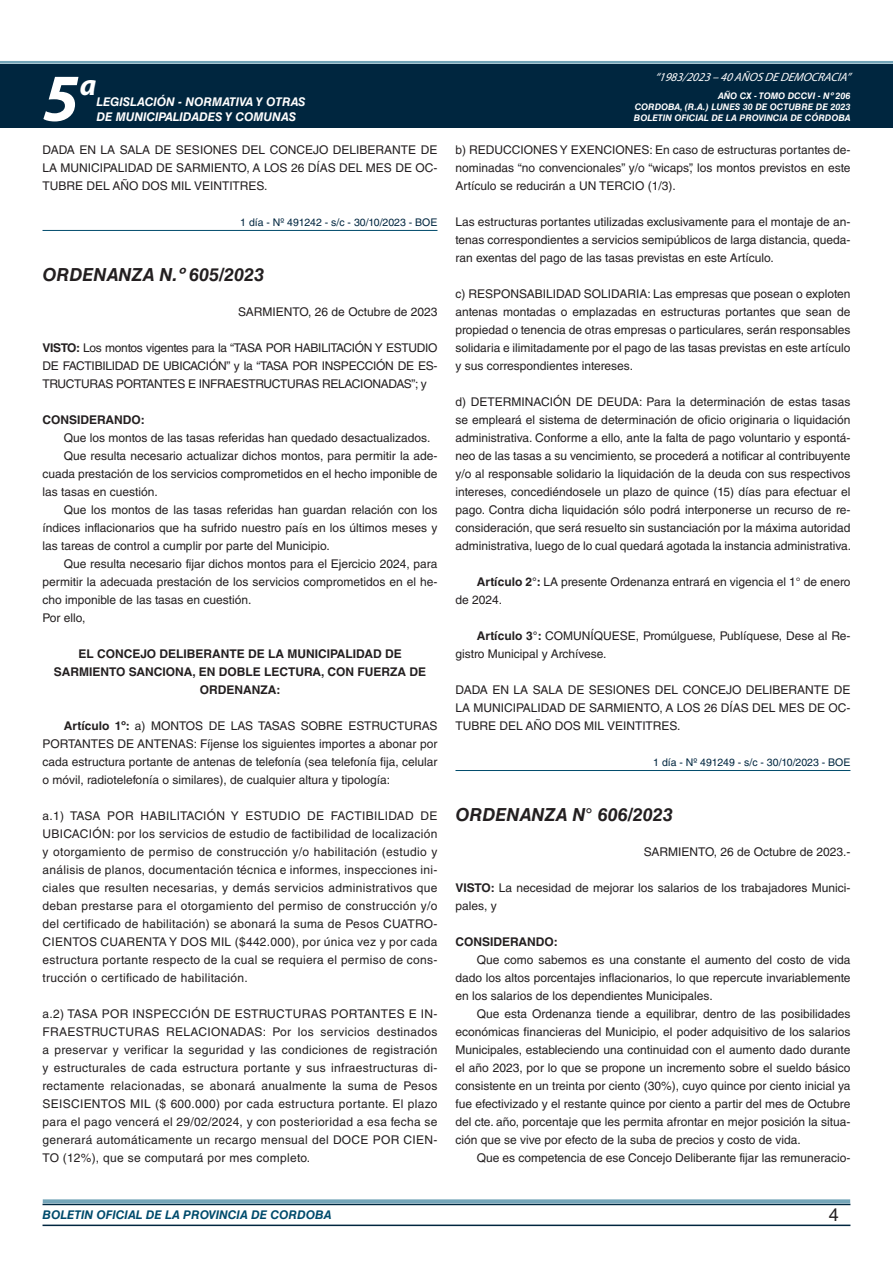
<style>
.page{position:relative;width:893px;height:1263px;background:#fff}
.page>*{position:absolute;margin:0;border:0;box-sizing:border-box;transform-origin:0 0}
.t1{font:italic 700 67.5px "Myriad Pro";color:#fff}
.t2{font:italic 700 30px "Myriad Pro";color:#fff}
.NOMBRE_DE_MINISTERIO{font:italic 700 18px "Helvetica LT Std";color:#231f20}
.t3{font:18px "Helvetica LT Std";color:#231f20}
.TEXTO_BASE{font:12px/18px "Helvetica LT Std";color:#231f20;text-align:justify}
.RESUELVE{font:700 12px/18px "Helvetica LT Std";color:#231f20;text-align:center}
.FECHA{font:12px "Helvetica LT Std";color:#231f20}
.t4{font:italic 700 12px "Helvetica LT Std";color:#fff}
.t5{font:italic 700 12px "Helvetica LT Std";color:#004b6c}
.t6{font:italic 12px "Myriad Pro";color:#fff}
.TEXTO_BASE-2{font:700 12px "Helvetica LT Std";color:#231f20}
.FECHA_DE_VENCIMIENTO{font:10.5px "Helvetica LT Std";color:#00263f}
.t7{font:italic 700 9px/10.8px "Helvetica LT Std";color:#fff;text-align:justify}
.s1{font-weight:700}
</style>
<div class="page">
<div style="left:0;top:61px;width:893px;height:6px;background:#fff;opacity:.75"></div>
<div style="left:0;top:64px;width:893px;height:64px;background:#00263f"></div>
<hr style="left:43px;top:1224px;width:807px;height:2px;background:#00263f">
<div style="left:42px;top:1198px;width:809px;height:8px;background:#fff;opacity:.75"></div>
<hr style="left:43px;top:230px;width:394px;height:1px;background:#004b6c">
<hr style="left:455px;top:770px;width:395px;height:1px;background:#004b6c">
<h1 class="t1" style="left:43px;top:54px;width:38px">5</h1>
<h2 class="t2" style="left:80px;top:66px;width:18px">a</h2>
<p class="t4" style="left:96px;top:95px;width:211px">LEGISLACIÓN - NORMATIVA Y OTRAS</p>
<p class="t4" style="left:96px;top:109px;width:201px">DE MUNICIPALIDADES Y COMUNAS</p>
<p class="TEXTO_BASE" style="left:43px;top:141px;width:396px">DADA EN LA SALA DE SESIONES DEL CONCEJO DELIBERANTE DE LA MUNICIPALIDAD DE SARMIENTO, A LOS 26 DÍAS DEL MES DE OC-TUBRE DEL AÑO DOS MIL VEINTITRES.</p>
<p class="FECHA_DE_VENCIMIENTO" style="left:240px;top:216px;width:199px">1 día - Nº 491242 - s/c - 30/10/2023 - BOE</p>
<p class="NOMBRE_DE_MINISTERIO" style="left:43px;top:264px;width:223px">ORDENANZA N.º 605/2023</p>
<p class="FECHA" style="left:238px;top:305px;width:201px">SARMIENTO, 26 de Octubre de 2023</p>
<p class="TEXTO_BASE" style="left:43px;top:339px;width:396px"><span class="s1">VISTO:</span> Los montos vigentes para la “TASA POR HABILITACIÓN Y ESTUDIO DE FACTIBILIDAD DE UBICACIÓN” y la “TASA POR INSPECCIÓN DE ES-TRUCTURAS PORTANTES E INFRAESTRUCTURAS RELACIONADAS”; y</p>
<p class="TEXTO_BASE-2" style="left:43px;top:412px;width:104px">CONSIDERANDO:</p>
<p class="TEXTO_BASE" style="left:64px;top:429px;width:368px">Que los montos de las tasas referidas han quedado desactualizados.</p>
<p class="TEXTO_BASE" style="left:43px;top:447px;width:396px;text-indent:21px">Que resulta necesario actualizar dichos montos, para permitir la ade&shy;cuada prestación de los servicios comprometidos en el hecho imponible de las tasas en cuestión.</p>
<p class="TEXTO_BASE" style="left:43px;top:501px;width:396px;text-indent:21px">Que los montos de las tasas referidas han guardan relación con los índices inflacionarios que ha sufrido nuestro país en los últimos meses y las tareas de control a cumplir por parte del Municipio.</p>
<p class="TEXTO_BASE" style="left:43px;top:555px;width:396px;text-indent:21px">Que resulta necesario fijar dichos montos para el Ejercicio 2024, para permitir la adecuada prestación de los servicios comprometidos en el he&shy;cho imponible de las tasas en cuestión.</p>
<p class="TEXTO_BASE" style="left:43px;top:609px;width:44px">Por ello,</p>
<p class="RESUELVE" style="left:54px;top:644px;width:374px">EL CONCEJO DELIBERANTE DE LA MUNICIPALIDAD DE<br>SARMIENTO SANCIONA, EN DOBLE LECTURA, CON FUERZA DE</p>
<p class="RESUELVE" style="left:200px;top:680px;width:82px">ORDENANZA:</p>
<p class="TEXTO_BASE" style="left:43px;top:717px;width:396px;text-indent:21px"><span class="s1">Artículo 1º:</span> a) MONTOS DE LAS TASAS SOBRE ESTRUCTURAS PORTANTES DE ANTENAS: Fíjense los siguientes importes a abonar por cada estructura portante de antenas de telefonía (sea telefonía fija, celular o móvil, radiotelefonía o similares), de cualquier altura y tipología:</p>
<p class="TEXTO_BASE" style="left:43px;top:807px;width:396px">a.1) TASA POR HABILITACIÓN Y ESTUDIO DE FACTIBILIDAD DE UBICACIÓN: por los servicios de estudio de factibilidad de localización y otorgamiento de permiso de construcción y/o habilitación (estudio y análisis de planos, documentación técnica e informes, inspecciones ini&shy;ciales que resulten necesarias, y demás servicios administrativos que deban prestarse para el otorgamiento del permiso de construcción y/o del certificado de habilitación) se abonará la suma de Pesos CUATRO-CIENTOS CUARENTA Y DOS MIL ($442.000), por única vez y por cada estructura portante respecto de la cual se requiera el permiso de cons&shy;trucción o certificado de habilitación.</p>
<p class="TEXTO_BASE" style="left:43px;top:1005px;width:396px">a.2) TASA POR INSPECCIÓN DE ESTRUCTURAS PORTANTES E IN-FRAESTRUCTURAS RELACIONADAS: Por los servicios destinados a preservar y verificar la seguridad y las condiciones de registración y estructurales de cada estructura portante y sus infraestructuras di&shy;rectamente relacionadas, se abonará anualmente la suma de Pesos SEISCIENTOS MIL ($ 600.000) por cada estructura portante. El plazo para el pago vencerá el 29/02/2024, y con posterioridad a esa fecha se generará automáticamente un recargo mensual del DOCE POR CIEN-TO (12%), que se computará por mes completo.</p>
<p class="t6" style="left:655px;top:70px;width:197px">“ 1983/2023 – 40 AÑOS DE DEMOCRACIA”</p>
<p class="t7" style="left:634px;top:91px;width:218px;text-indent:84px">AÑO CX - TOMO DCCVI - Nº 206<br>CORDOBA, (R.A.) LUNES 30 DE OCTUBRE DE 2023<br>BOLETIN OFICIAL DE LA PROVINCIA DE CÓRDOBA</p>
<p class="TEXTO_BASE" style="left:455px;top:141px;width:396px">b) REDUCCIONES Y EXENCIONES: En caso de estructuras portantes de&shy;nominadas “no convencionales” y/o “wicaps”, los montos previstos en este Artículo se reducirán a UN TERCIO (1/3).</p>
<p class="TEXTO_BASE" style="left:455px;top:213px;width:396px">Las estructuras portantes utilizadas exclusivamente para el montaje de an&shy;tenas correspondientes a servicios semipúblicos de larga distancia, queda&shy;ran exentas del pago de las tasas previstas en este Artículo.</p>
<p class="TEXTO_BASE" style="left:455px;top:285px;width:396px">c) RESPONSABILIDAD SOLIDARIA: Las empresas que posean o exploten antenas montadas o emplazadas en estructuras portantes que sean de propiedad o tenencia de otras empresas o particulares, serán responsables solidaria e ilimitadamente por el pago de las tasas previstas en este artículo y sus correspondientes intereses.</p>
<p class="TEXTO_BASE" style="left:455px;top:393px;width:397px">d) DETERMINACIÓN DE DEUDA: Para la determinación de estas tasas se empleará el sistema de determinación de oficio originaria o liquidación administrativa. Conforme a ello, ante la falta de pago voluntario y espontá&shy;neo de las tasas a su vencimiento, se procederá a notificar al contribuyente y/o al responsable solidario la liquidación de la deuda con sus respectivos intereses, concediéndosele un plazo de quince (15) días para efectuar el pago. Contra dicha liquidación sólo podrá interponerse un recurso de re&shy;consideración, que será resuelto sin sustanciación por la máxima autoridad administrativa, luego de lo cual quedará agotada la instancia administrativa.</p>
<p class="TEXTO_BASE" style="left:455px;top:573px;width:396px;text-indent:21px"><span class="s1">Artículo 2°:</span> LA presente Ordenanza entrará en vigencia el 1° de enero de 2024.</p>
<p class="TEXTO_BASE" style="left:455px;top:627px;width:396px;text-indent:21px"><span class="s1">Artículo 3°:</span> COMUNÍQUESE, Promúlguese, Publíquese, Dese al Re&shy;gistro Municipal y Archívese.</p>
<p class="TEXTO_BASE" style="left:455px;top:681px;width:396px">DADA EN LA SALA DE SESIONES DEL CONCEJO DELIBERANTE DE LA MUNICIPALIDAD DE SARMIENTO, A LOS 26 DÍAS DEL MES DE OC-TUBRE DEL AÑO DOS MIL VEINTITRES.</p>
<p class="FECHA_DE_VENCIMIENTO" style="left:653px;top:756px;width:199px">1 día - Nº 491249 - s/c - 30/10/2023 - BOE</p>
<p class="NOMBRE_DE_MINISTERIO" style="left:455px;top:804px;width:219px">ORDENANZA N° 606/2023</p>
<p class="FECHA" style="left:644px;top:845px;width:208px">SARMIENTO, 26 de Octubre de 2023.-</p>
<p class="TEXTO_BASE" style="left:455px;top:879px;width:396px"><span class="s1">VISTO:</span> La necesidad de mejorar los salarios de los trabajadores Munici&shy;pales, y</p>
<p class="TEXTO_BASE-2" style="left:455px;top:934px;width:104px">CONSIDERANDO:</p>
<p class="TEXTO_BASE" style="left:455px;top:951px;width:396px;text-indent:21px">Que como sabemos es una constante el aumento del costo de vida dado los altos porcentajes inflacionarios, lo que repercute invariablemente en los salarios de los dependientes Municipales.</p>
<p class="TEXTO_BASE" style="left:455px;top:1005px;width:396px;text-indent:21px">Que esta Ordenanza tiende a equilibrar, dentro de las posibilidades económicas financieras del Municipio, el poder adquisitivo de los salarios Municipales, estableciendo una continuidad con el aumento dado durante el año 2023, por lo que se propone un incremento sobre el sueldo básico consistente en un treinta por ciento (30%), cuyo quince por ciento inicial ya fue efectivizado y el restante quince por ciento a partir del mes de Octubre del cte. año, porcentaje que les permita afrontar en mejor posición la situa&shy;ción que se vive por efecto de la suba de precios y costo de vida.</p>
<p class="TEXTO_BASE" style="left:477px;top:1149px;width:375px">Que es competencia de ese Concejo Deliberante fijar las remuneracio-</p>
<p class="t5" style="left:43px;top:1208px;width:290px">BOLETIN OFICIAL DE LA PROVINCIA DE CORDOBA</p>
<h3 class="t3" style="left:829px;top:1204px;width:12px">4</h3>
</div>
